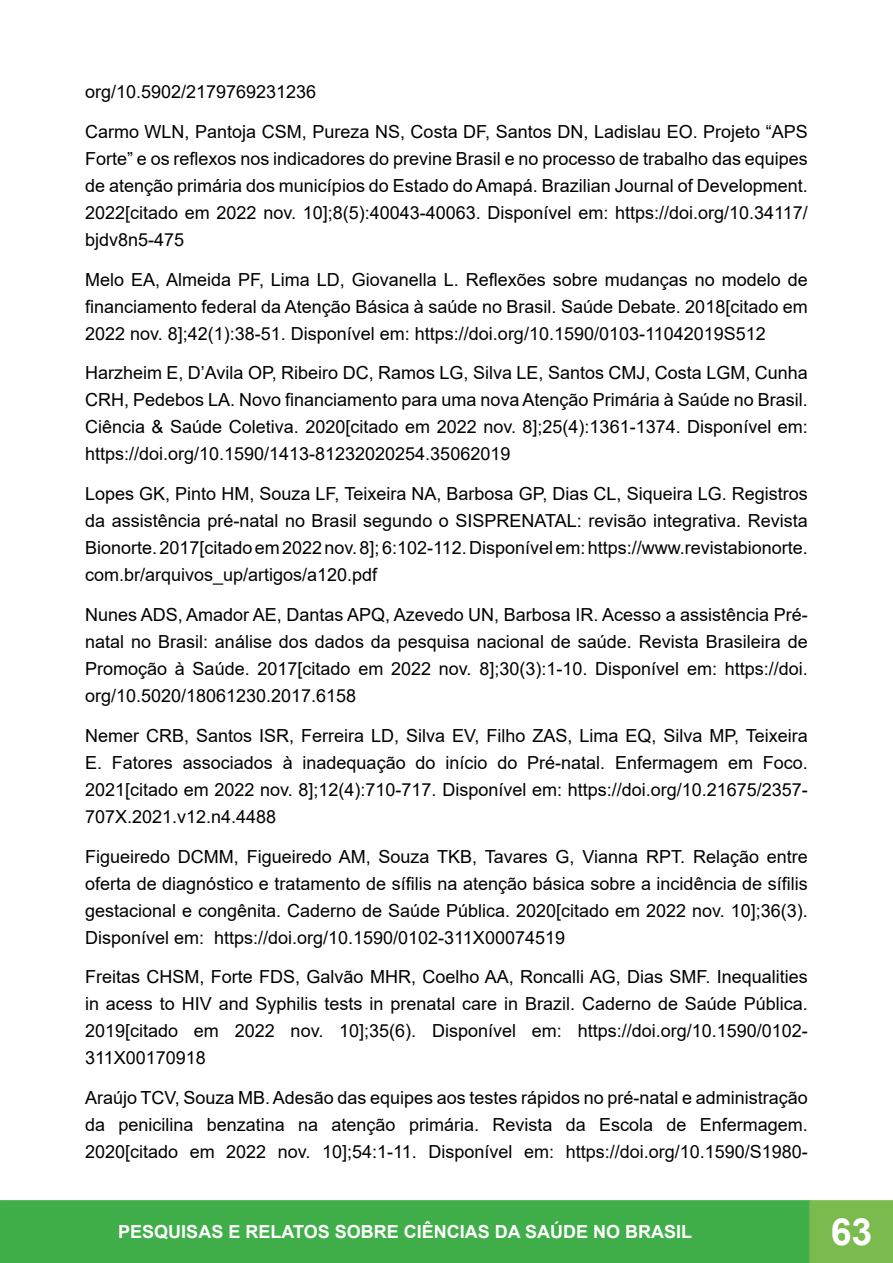
<style>
.page{position:relative;width:893px;height:1263px;background:#fff}
.page>*{position:absolute;margin:0;border:0;box-sizing:border-box;transform-origin:0 0}
.t1{font:700 37.5px "Arial";color:#fff}
.Normal__Web{font:18px/27px "Arial";color:#000;text-align:justify}
.t2{font:700 18px "Arial";color:#fff}
</style>
<div class="page">
<div style="left:0;top:1201px;width:810px;height:61px;background:#40ae49"></div>
<div style="left:0;top:1200px;width:811px;height:63px;border:2px solid #40ae49"></div>
<div style="left:810px;top:1201px;width:83px;height:61px;background:#7aba4f"></div>
<div style="left:809px;top:1200px;width:84px;height:63px;border:2px solid #7aba4f"></div>
<p class="Normal__Web" style="left:85px;top:78px;width:233px">org/10.5902/2179769231236</p>
<p class="Normal__Web" style="left:85px;top:118px;width:724px">Carmo WLN, Pantoja CSM, Pureza NS, Costa DF, Santos DN, Ladislau EO. Projeto “APS Forte” e os reflexos nos indicadores do previne Brasil e no processo de trabalho das equipes de atenção primária dos municípios do Estado do Amapá. Brazilian Journal of Development.<br>2022[citado em 2022 nov. 10];8(5):40043-40063. Disponível em: https://doi.org/10.34117/ bjdv8n5-475</p>
<p class="Normal__Web" style="left:85px;top:266px;width:724px">Melo EA, Almeida PF, Lima LD, Giovanella L. Reflexões sobre mudanças no modelo de financiamento federal da Atenção Básica à saúde no Brasil. Saúde Debate. 2018[citado em 2022 nov. 8];42(1):38-51. Disponível em: https://doi.org/10.1590/0103-11042019S512</p>
<p class="Normal__Web" style="left:85px;top:359px;width:724px">Harzheim E, D’Avila OP, Ribeiro DC, Ramos LG, Silva LE, Santos CMJ, Costa LGM, Cunha CRH, Pedebos LA. Novo financiamento para uma nova Atenção Primária à Saúde no Brasil.<br>Ciência &amp; Saúde Coletiva. 2020[citado em 2022 nov. 8];25(4):1361-1374. Disponível em: https://doi.org/10.1590/1413-81232020254.35062019</p>
<p class="Normal__Web" style="left:85px;top:480px;width:724px">Lopes GK, Pinto HM, Souza LF, Teixeira NA, Barbosa GP, Dias CL, Siqueira LG. Registros da assistência pré-natal no Brasil segundo o SISPRENATAL: revisão integrativa. Revista Bionorte. 2017[citado em 2022 nov. 8]; 6:102-112. Disponível em: https://www.revistabionorte. com.br/arquivos_up/artigos/a120.pdf</p>
<p class="Normal__Web" style="left:85px;top:601px;width:724px">Nunes ADS, Amador AE, Dantas APQ, Azevedo UN, Barbosa IR. Acesso a assistência Pré&shy;natal no Brasil: análise dos dados da pesquisa nacional de saúde. Revista Brasileira de Promoção à Saúde. 2017[citado em 2022 nov. 8];30(3):1-10. Disponível em: https://doi. org/10.5020/18061230.2017.6158</p>
<p class="Normal__Web" style="left:85px;top:722px;width:724px">Nemer CRB, Santos ISR, Ferreira LD, Silva EV, Filho ZAS, Lima EQ, Silva MP, Teixeira E. Fatores associados à inadequação do início do Pré-natal. Enfermagem em Foco.<br>2021[citado em 2022 nov. 8];12(4):710-717. Disponível em: https://doi.org/10.21675/2357- 707X.2021.v12.n4.4488</p>
<p class="Normal__Web" style="left:85px;top:843px;width:724px">Figueiredo DCMM, Figueiredo AM, Souza TKB, Tavares G, Vianna RPT. Relação entre oferta de diagnóstico e tratamento de sífilis na atenção básica sobre a incidência de sífilis gestacional e congênita. Caderno de Saúde Pública. 2020[citado em 2022 nov. 10];36(3).<br>Disponível em: https://doi.org/10.1590/0102-311X00074519</p>
<p class="Normal__Web" style="left:85px;top:963px;width:724px">Freitas CHSM, Forte FDS, Galvão MHR, Coelho AA, Roncalli AG, Dias SMF. Inequalities in acess to HIV and Syphilis tests in prenatal care in Brazil. Caderno de Saúde Pública.<br>2019[citado em 2022 nov. 10];35(6). Disponível em: https://doi.org/10.1590/0102- 311X00170918</p>
<p class="Normal__Web" style="left:85px;top:1084px;width:724px">Araújo TCV, Souza MB. Adesão das equipes aos testes rápidos no pré-natal e administração da penicilina benzatina na atenção primária. Revista da Escola de Enfermagem.<br>2020[citado em 2022 nov. 10];54:1-11. Disponível em: https://doi.org/10.1590/S1980-</p>
<p class="t2" style="left:118px;top:1219px;width:575px">PESQUISAS E RELATOS SOBRE CIÊNCIAS DA SAÚDE NO BRASIL</p>
<h1 class="t1" style="left:831px;top:1206px;width:43px">63</h1>
</div>
